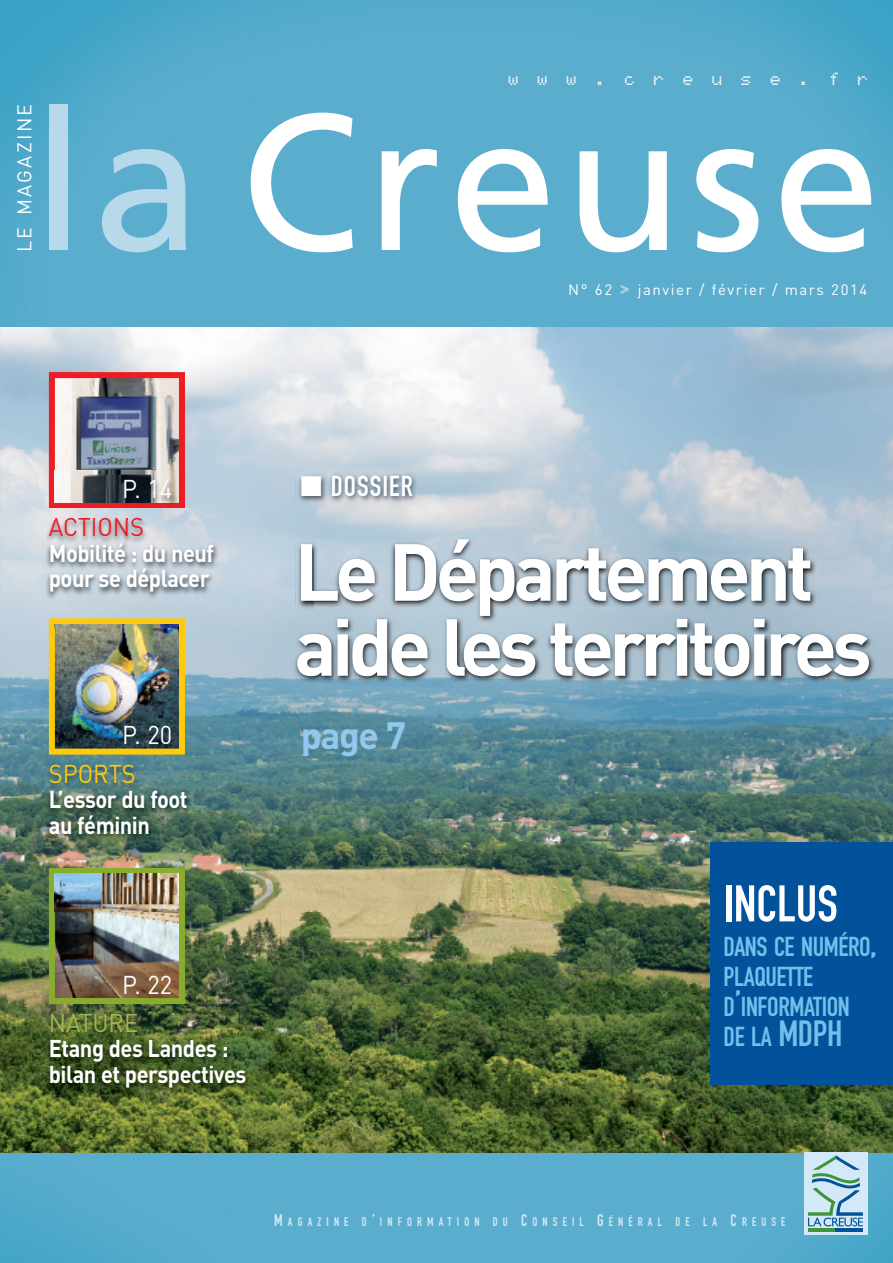
<style>
.page{position:relative;width:893px;height:1263px;background:#fff}
.page>*{position:absolute;margin:0;border:0;box-sizing:border-box;transform-origin:0 0}
.t1{font:193.5px "Frutiger LT";letter-spacing:.04em;color:#fff}
.t2{font:700 79.5px/75px "DIN";letter-spacing:-.065em;color:#fff}
.t3{font:50.7px "DIN Engschrift";color:#fff}
.t4{font:700 37.5px "DIN";color:#91c9ed}
.t5{font:28.5px "DIN Engschrift";letter-spacing:.035em;color:#fff}
.t6{font:27px/30px "DIN Engschrift";letter-spacing:-.015em;color:#73beea}
.t7{font:25.5px "DIN";color:#fff;scale:.93 1}
.t8{font:25.5px "DIN";color:#ee1d23;scale:.93 1}
.t9{font:25.5px "DIN";color:#9cb852;scale:.93 1}
.t10{font:25.5px "DIN";color:#feca0a;scale:.93 1}
.t11{font:700 24px/25.5px "DIN";letter-spacing:-.02em;color:#fff;scale:.91 1}
.t12{font:19.65px "DIN";letter-spacing:.115em;color:#fff}
.t13{font:19.5px "Bubbledot ICG Fine Pos";letter-spacing:.94em;color:#fff}
.t14{font:15px "DIN";letter-spacing:.105em;color:#fff}
.t15{font:12.3px "DIN Engschrift";letter-spacing:.445em;color:#d4e9f7;scale:.93 1}
.s1{color:#b8d9e9}
.s2{font-weight:700;font-size:19.5px;color:#a8d1e4}
.s3{font-size:36px}
.s4{font-size:16.5px}
</style>
<div class="page">
<img style="left:0;top:0;width:893px;height:1263px">
<img style="left:0;top:327px;width:893px;height:825px">
<img style="left:42px;top:1004px;width:309px;height:191px">
<img style="left:56px;top:627px;width:122px;height:121px">
<div style="left:49px;top:618px;width:136px;height:137px;border:6px solid #feca0a"></div>
<img style="left:56px;top:379px;width:122px;height:91px">
<div style="left:49px;top:372px;width:136px;height:136px;border:6px solid #ee1d23"></div>
<img style="left:56px;top:911px;width:122px;height:86px">
<div style="left:49px;top:868px;width:136px;height:136px;border:6px solid #88ac2e"></div>
<img style="left:42px;top:509px;width:253px;height:118px">
<img style="left:49px;top:618px;width:136px;height:9px">
<img style="left:55px;top:624px;width:124px;height:3px">
<img style="left:36px;top:470px;width:155px;height:50px">
<img style="left:49px;top:470px;width:136px;height:38px">
<img style="left:55px;top:470px;width:124px;height:32px">
<img style="left:42px;top:509px;width:149px;height:11px">
<img style="left:53px;top:518px;width:90px;height:1px">
<img style="left:42px;top:755px;width:238px;height:156px">
<img style="left:49px;top:868px;width:136px;height:43px">
<img style="left:55px;top:874px;width:124px;height:37px">
<img style="left:280px;top:525px;width:613px;height:426px">
<div style="left:280px;top:525px;width:15px;height:102px;background:#bbcfdd"></div>
<img style="left:295px;top:538px;width:19px;height:89px">
<img style="left:295px;top:467px;width:584px;height:71px">
<div style="left:804px;top:1152px;width:63px;height:83px;background:#d4e9f7"></div>
<hr style="left:808px;top:1228px;width:28px;height:3px;background:#3f9537">
<hr style="left:836px;top:1228px;width:27px;height:3px;background:#01529a">
<svg style="left:808px;top:1155px;width:55px;height:71px"></svg>
<div style="left:711px;top:842px;width:182px;height:242px;background:#01529a"></div>
<p class="t12" style="left:13px;top:252px;width:150px;rotate:-90deg">LE MAGAZINE</p>
<p class="t13" style="left:508px;top:67px;width:362px">www.creuse.fr</p>
<h1 class="t1" style="left:32px;top:105px;width:850px"><span class="s1">la</span> Creuse</h1>
<p class="t14" style="left:568px;top:281px;width:125px">N° 62 <span class="s2">&gt;</span> janvier</p>
<p class="t14" style="left:699px;top:281px;width:80px">/ février /</p>
<p class="t14" style="left:785px;top:281px;width:84px">mars 2014</p>
<p class="t7" style="left:122px;top:473px;width:55px">P. 14</p>
<p class="t8" style="left:49px;top:512px;width:104px">ACTIONS</p>
<p class="t11" style="left:49px;top:539px;width:183px">Mobilité : du neuf pour se déplacer</p>
<p class="t5" style="left:300px;top:476px;width:114px">■ DOSSIER</p>
<h2 class="t2" style="left:294px;top:532px;width:579px">Le Département aide les territoires</h2>
<p class="t7" style="left:122px;top:720px;width:55px">P. 20</p>
<h3 class="t4" style="left:301px;top:713px;width:107px">page 7</h3>
<p class="t10" style="left:49px;top:758px;width:95px">SPORTS</p>
<p class="t11" style="left:49px;top:786px;width:154px">L’essor du foot au féminin</p>
<p class="t7" style="left:122px;top:969px;width:55px">P. 22</p>
<p class="t9" style="left:49px;top:1008px;width:98px">NATURE</p>
<p class="t11" style="left:49px;top:1035px;width:219px">Etang des Landes : bilan et perspectives</p>
<h3 class="t3" style="left:724px;top:885px;width:116px">INCLUS</h3>
<p class="t6" style="left:724px;top:934px;width:155px">DANS CE NUMÉRO<span class="s3">,<br></span>PLAQUETTE<br>D<span class="s3">’</span>INFORMATION<br>DE LA <span class="s3">MDPH</span></p>
<p class="t15" style="left:274px;top:1217px;width:551px"><span class="s4">M</span>AGAZINE D<span class="s4">’</span>INFORMATION DU <span class="s4">C</span>ONSEIL <span class="s4">G</span>ÉNÉRAL DE LA <span class="s4">C</span>REUSE</p>
</div>
